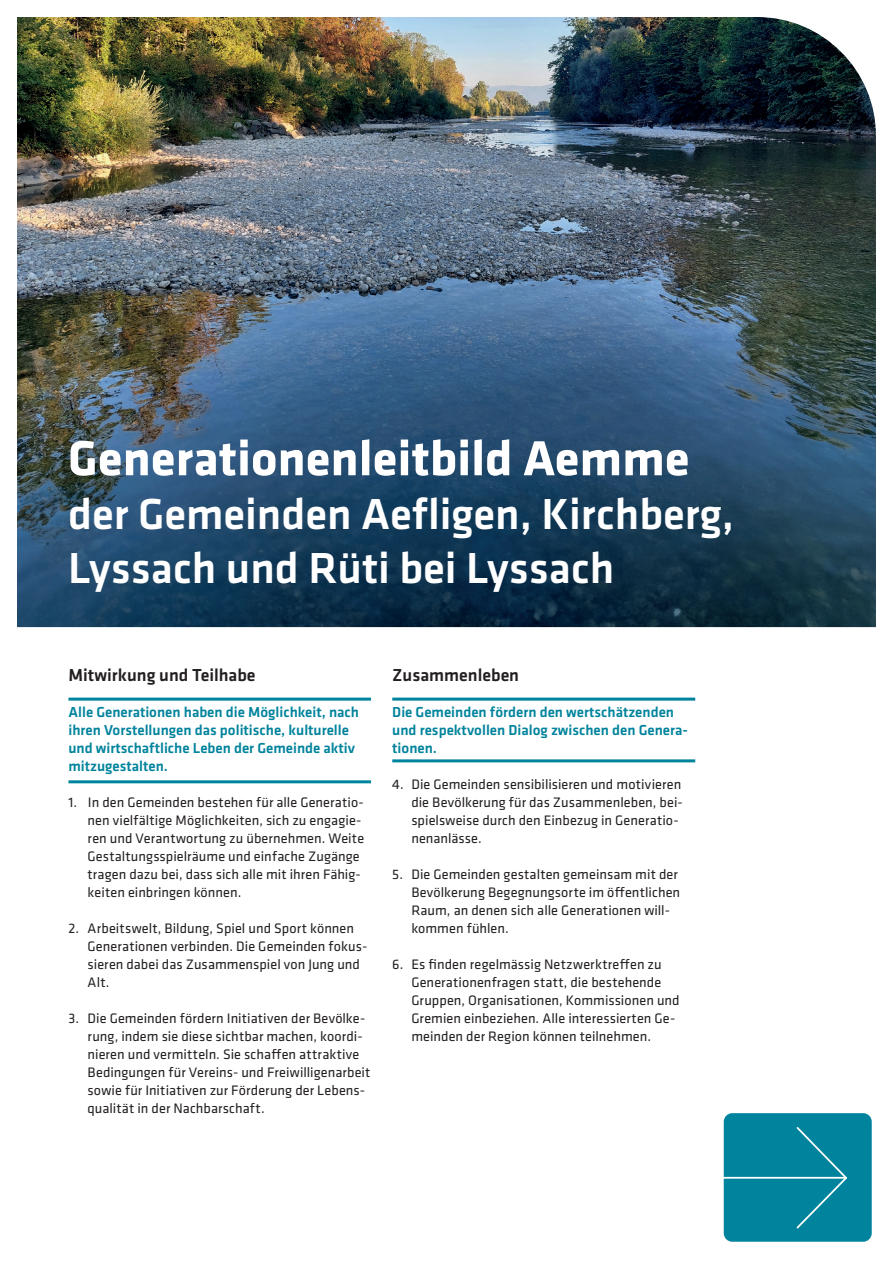
<style>
.page{position:relative;width:893px;height:1263px;background:#fff}
.page>*{position:absolute;margin:0;border:0;box-sizing:border-box;transform-origin:0 0}
.t1{font:700 51px "Klavika";color:#fff}
.t2{font:500 45px/54px "Klavika";color:#fff}
.t3{font:500 18px "Klavika";color:#231f20}
.t4{font:500 15px/18px "Klavika";color:#00839c}
.t5{font:14.25px/18px "Klavika";letter-spacing:.005em;color:#231f20}
</style>
<div class="page">
<div style="left:724px;top:1113px;width:148px;height:129px;background:#00839c;border-radius:9px"></div>
<img style="left:17px;top:17px;width:859px;height:610px">
<hr style="left:68px;top:698px;width:303px;height:3px;background:#00839c">
<hr style="left:392px;top:698px;width:303px;height:3px;background:#00839c">
<hr style="left:68px;top:780px;width:303px;height:3px;background:#00839c">
<hr style="left:392px;top:759px;width:303px;height:3px;background:#00839c">
<hr style="left:721px;top:1177px;width:125px;height:2px;background:#fff">
<svg style="left:795px;top:1127px;width:52px;height:102px"></svg>
<h1 class="t1" style="left:68px;top:431px;width:623px">Generationenleitbild Aemme</h1>
<h2 class="t2" style="left:68px;top:486px;width:668px">der Gemeinden Aefligen, Kirchberg,<br>Lyssach und Rüti bei Lyssach</h2>
<p class="t3" style="left:68px;top:663px;width:189px">Mitwirkung und Teilhabe</p>
<p class="t4" style="left:68px;top:703px;width:292px">Alle Generationen haben die Möglichkeit, nach ihren Vorstellungen das politische, kulturelle und wirtschaftliche Leben der Gemeinde aktiv mitzugestalten.</p>
<p class="t5" style="left:88px;top:794px;width:278px;text-indent:-19px">1. In den Gemeinden bestehen für alle Generatio&shy;nen vielfältige Möglichkeiten, sich zu engagie&shy;ren und Verantwortung zu übernehmen. Weite Gestaltungsspielräume und einfache Zugänge tragen dazu bei, dass sich alle mit ihren Fähig&shy;keiten einbringen können.</p>
<p class="t5" style="left:88px;top:920px;width:281px;text-indent:-19px">2. Arbeitswelt, Bildung, Spiel und Sport können Generationen verbinden. Die Gemeinden fokus&shy;sieren dabei das Zusammenspiel von Jung und Alt.</p>
<p class="t5" style="left:88px;top:1010px;width:284px;text-indent:-19px">3. Die Gemeinden fördern Initiativen der Bevölke&shy;rung, indem sie diese sichtbar machen, koordi&shy;nieren und vermitteln. Sie schaffen attraktive Bedingungen für Vereins- und Freiwilligenarbeit sowie für Initiativen zur Förderung der Lebens&shy;qualität in der Nachbarschaft.</p>
<p class="t3" style="left:392px;top:663px;width:128px">Zusammenleben</p>
<p class="t4" style="left:392px;top:703px;width:297px">Die Gemeinden fördern den wertschätzenden und respektvollen Dialog zwischen den Genera&shy;tionen.</p>
<p class="t5" style="left:411px;top:776px;width:273px;text-indent:-19px">4. Die Gemeinden sensibilisieren und motivieren die Bevölkerung für das Zusammenleben, bei&shy;spielsweise durch den Einbezug in Generatio&shy;nenanlässe.</p>
<p class="t5" style="left:411px;top:866px;width:270px;text-indent:-19px">5. Die Gemeinden gestalten gemeinsam mit der Bevölkerung Begegnungsorte im öffentlichen Raum, an denen sich alle Generationen will&shy;kommen fühlen.</p>
<p class="t5" style="left:411px;top:956px;width:270px;text-indent:-19px">6. Es finden regelmässig Netzwerktreffen zu Generationenfragen statt, die bestehende Gruppen, Organisationen, Kommissionen und Gremien einbeziehen. Alle interessierten Ge&shy;meinden der Region können teilnehmen.</p>
</div>
